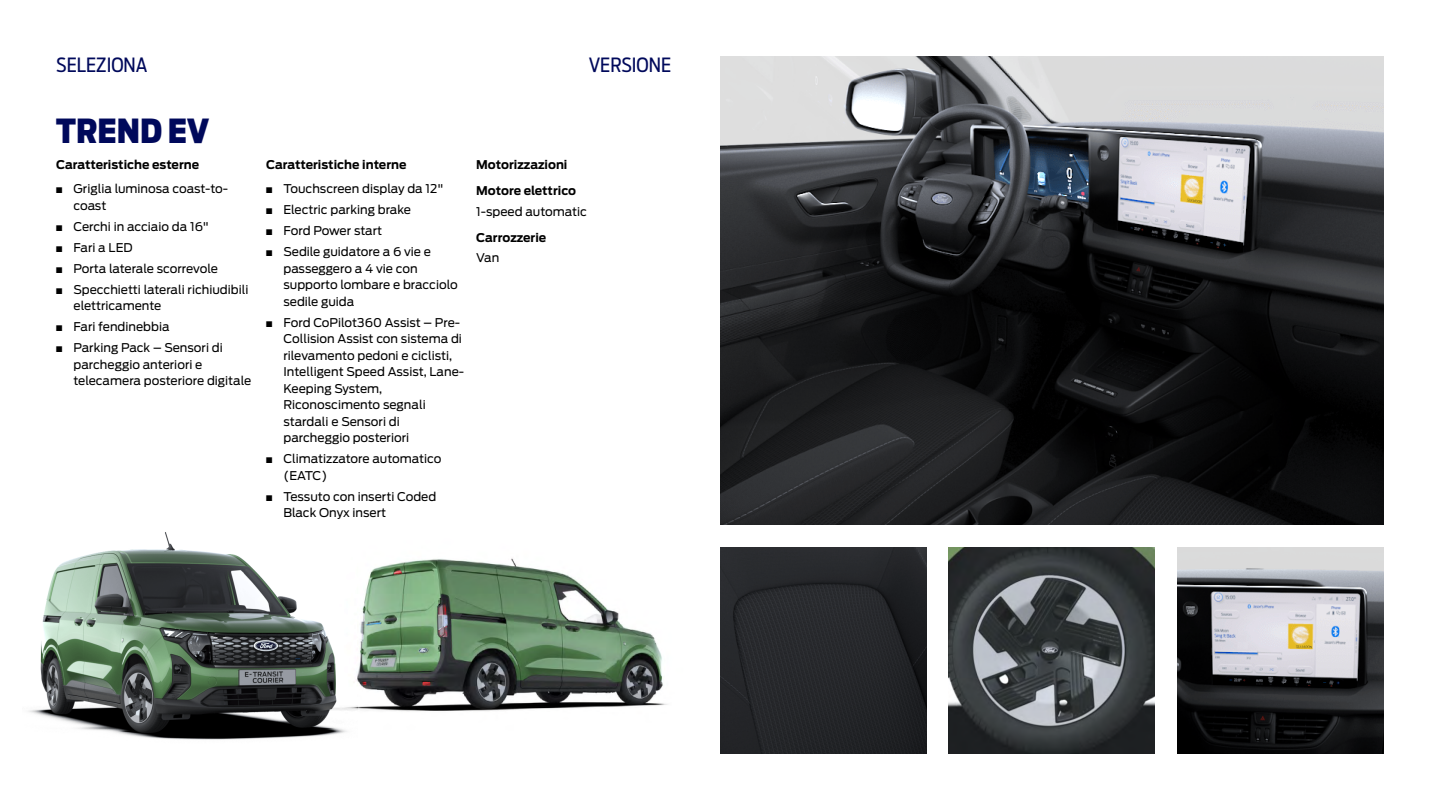
<style>
.page{position:relative;width:1440px;height:810px;background:#fff}
.page>*{position:absolute;margin:0;border:0;box-sizing:border-box;transform-origin:0 0}
.t1{font:900 33px "Ford Antenna Cond";color:#00095b}
.t2{font:19.5px "Ford Antenna Cond";color:#00095b}
.t3{font:12px/16.5px "Ford Antenna";color:#000}
.t4{font:700 12px/26.1px "Ford Antenna";color:#000}
</style>
<div class="page">
<img style="left:358px;top:558px;width:310px;height:153px">
<img style="left:720px;top:548px;width:206px;height:206px">
<img style="left:949px;top:548px;width:206px;height:206px">
<img style="left:28px;top:532px;width:330px;height:208px">
<img style="left:720px;top:56px;width:664px;height:469px">
<img style="left:1178px;top:548px;width:206px;height:206px">
<h2 class="t2" style="left:56px;top:48px;width:93px">SELEZIONA</h2>
<h2 class="t2" style="left:589px;top:48px;width:84px">VERSIONE</h2>
<h1 class="t1" style="left:56px;top:100px;width:155px">TREND EV</h1>
<p class="t4" style="left:56px;top:151px;width:145px">Caratteristiche esterne</p>
<p class="t3" style="left:73px;top:179px;width:156px;text-indent:-17px">■ Griglia luminosa coast-to&shy;coast</p>
<p class="t3" style="left:56px;top:217px;width:154px">■ Cerchi in acciaio da 16"</p>
<p class="t3" style="left:56px;top:238px;width:78px">■ Fari a LED</p>
<p class="t3" style="left:56px;top:259px;width:163px">■ Porta laterale scorrevole</p>
<p class="t3" style="left:73px;top:280px;width:176px;text-indent:-17px">■ Specchietti laterali richiudibili elettricamente</p>
<p class="t3" style="left:56px;top:317px;width:115px">■ Fari fendinebbia</p>
<p class="t3" style="left:73px;top:338px;width:179px;text-indent:-17px">■ Parking Pack – Sensori di parcheggio anteriori e telecamera posteriore digitale</p>
<p class="t4" style="left:266px;top:151px;width:142px">Caratteristiche interne</p>
<p class="t3" style="left:266px;top:179px;width:179px">■ Touchscreen display da 12"</p>
<p class="t3" style="left:266px;top:200px;width:146px">■ Electric parking brake</p>
<p class="t3" style="left:266px;top:221px;width:118px">■ Ford Power start</p>
<p class="t3" style="left:283px;top:242px;width:176px;text-indent:-17px">■ Sedile guidatore a 6 vie e passeggero a 4 vie con supporto lombare e bracciolo sedile guida</p>
<p class="t3" style="left:283px;top:313px;width:182px;text-indent:-17px">■ Ford CoPilot360 Assist – Pre-<br>Collision Assist con sistema di rilevamento pedoni e ciclisti,<br>Intelligent Speed Assist, Lane-<br>Keeping System,<br>Riconoscimento segnali stardali e Sensori di parcheggio posteriori</p>
<p class="t3" style="left:283px;top:449px;width:159px;text-indent:-17px">■ Climatizzatore automatico (EATC)</p>
<p class="t3" style="left:283px;top:487px;width:154px;text-indent:-17px">■ Tessuto con inserti Coded<br>Black Onyx insert</p>
<p class="t4" style="left:476px;top:151px;width:101px">Motorizzazioni<br>Motore elettrico</p>
<p class="t3" style="left:476px;top:202px;width:112px">1-speed automatic</p>
<p class="t4" style="left:476px;top:223px;width:72px">Carrozzerie</p>
<p class="t3" style="left:476px;top:248px;width:25px">Van</p>
</div>
